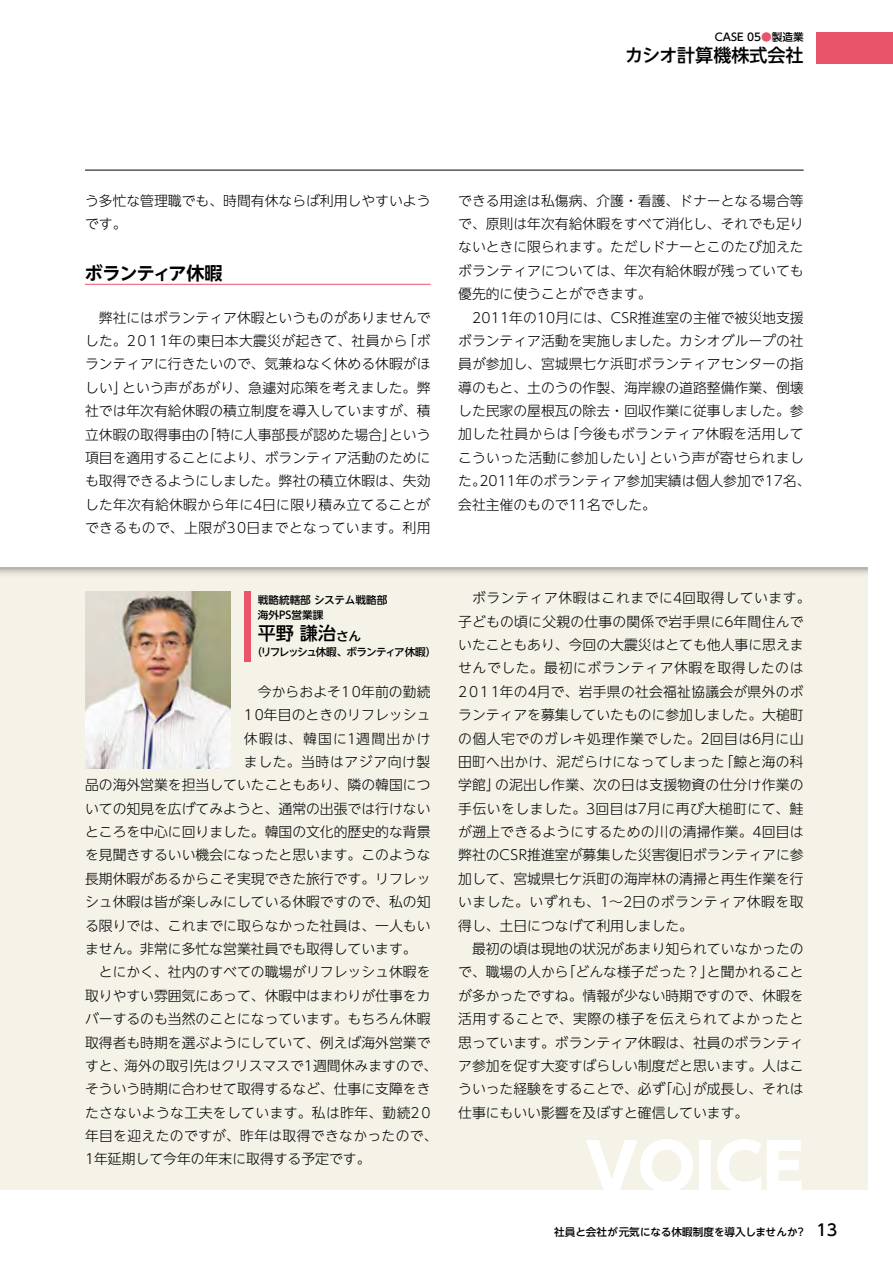
<style>
.page{position:relative;width:893px;height:1263px;background:#fff}
.page>*{position:absolute;margin:0;border:0;box-sizing:border-box;transform-origin:0 0}
.t1{font:800 63.75px "UD Shin Go NT Pro";color:#fff}
.t2{font:500 18px "UD Shin Go NT Pro";color:#000}
.t3{font:700 18px "UD Shin Go NT Pro De";letter-spacing:-.035em;color:#000}
.t4{font:300 13.8px/23.4px "UD Shin Go NT Pro";color:#000}
.t5{font:300 13.8px "UD Shin Go NT Pro";letter-spacing:.03em;color:#000}
.t6{font:300 13.8px "UD Shin Go NT Pro";letter-spacing:.025em;color:#000}
.t7{font:300 13.8px "UD Shin Go NT Pro";letter-spacing:.095em;color:#000}
.t8{font:300 13.8px "UD Shin Go NT Pro";letter-spacing:.045em;color:#000}
.t9{font:500 10.65px/14.9px "UD Shin Go NT Pro";color:#000}
.t10{font:500 10.65px "UD Shin Go NT Pro";letter-spacing:-.125em;color:#000}
.s1{color:#e9546b}
.s2{font-size:12.75px}
.s3{font-size:15.9px}
</style>
<div class="page">
<hr style="left:85px;top:170px;width:719px;height:1px;background:#000">
<div style="left:816px;top:32px;width:77px;height:32px;background:#e9546b"></div>
<div style="left:0;top:568px;width:867px;height:621px;background:#f5f2e8"></div>
<svg style="left:0;top:568px;width:867px;height:6px"></svg>
<img style="left:85px;top:591px;width:145px;height:178px">
<hr style="left:85px;top:284px;width:346px;height:1px;background:#e9546b">
<div style="left:244px;top:591px;width:6px;height:70px;background:#e9546b"></div>
<p class="t9" style="left:715px;top:29px;width:90px">CASE 05<span class="s1">●</span>製造業</p>
<h2 class="t2" style="left:625px;top:40px;width:180px">カシオ計算機株式会社</h2>
<p class="t4" style="left:85px;top:188px;width:347px">う多忙な管理職でも、時間有休ならば利用しやすいようです。</p>
<h2 class="t3" style="left:85px;top:258px;width:139px">ボランティア休暇</h2>
<p class="t4" style="left:85px;top:305px;width:347px;text-align:justify;text-indent:14px">弊社にはボランティア休暇というものがありませんでした。2011年の東日本大震災が起きて、社員から「ボランティアに行きたいので、気兼ねなく休める休暇がほしい」という声があがり、急遽対応策を考えました。弊社では年次有給休暇の積立制度を導入していますが、積立休暇の取得事由の「特に人事部長が認めた場合」という項目を適用することにより、ボランティア活動のためにも取得できるようにしました。弊社の積立休暇は、失効した年次有給休暇から年に4日に限り積み立てることができるもので、上限が30日までとなっています。利用</p>
<p class="t9" style="left:258px;top:592px;width:131px">戦略統轄部 システム戦略部海外PS営業課</p>
<h2 class="t2" style="left:258px;top:619px;width:105px">平野 謙治<span class="s2">さん</span></h2>
<p class="t10" style="left:251px;top:644px;width:186px">（リフレッシュ休暇、ボランティア休暇）</p>
<p class="t4" style="left:258px;top:679px;width:174px">今からおよそ10年前の勤続</p>
<p class="t4" style="left:244px;top:703px;width:188px">10年目のときのリフレッシュ</p>
<p class="t7" style="left:244px;top:727px;width:188px">休暇は、韓国に1週間出かけ</p>
<p class="t8" style="left:244px;top:750px;width:188px">ました。当時はアジア向け製</p>
<p class="t4" style="left:85px;top:773px;width:347px">品の海外営業を担当していたこともあり、隣の韓国につ</p>
<p class="t4" style="left:85px;top:796px;width:347px">いての知見を広げてみようと、通常の出張では行けない</p>
<p class="t4" style="left:85px;top:820px;width:347px">ところを中心に回りました。韓国の文化的歴史的な背景</p>
<p class="t4" style="left:85px;top:843px;width:347px">を見聞きするいい機会になったと思います。このような</p>
<p class="t4" style="left:85px;top:866px;width:347px">長期休暇があるからこそ実現できた旅行です。リフレッ</p>
<p class="t4" style="left:85px;top:890px;width:347px">シュ休暇は皆が楽しみにしている休暇ですので、私の知</p>
<p class="t4" style="left:85px;top:913px;width:347px">る限りでは、これまでに取らなかった社員は、一人もい</p>
<p class="t4" style="left:85px;top:936px;width:333px">ません。非常に多忙な営業社員でも取得しています。</p>
<p class="t4" style="left:99px;top:960px;width:333px">とにかく、社内のすべての職場がリフレッシュ休暇を</p>
<p class="t4" style="left:85px;top:983px;width:347px">取りやすい雰囲気にあって、休暇中はまわりが仕事をカ</p>
<p class="t4" style="left:85px;top:1007px;width:347px">バーするのも当然のことになっています。もちろん休暇</p>
<p class="t4" style="left:85px;top:1030px;width:347px">取得者も時期を選ぶようにしていて、例えば海外営業で</p>
<p class="t4" style="left:85px;top:1053px;width:354px">すと、海外の取引先はクリスマスで1週間休みますので、</p>
<p class="t4" style="left:85px;top:1077px;width:347px">そういう時期に合わせて取得するなど、仕事に支障をき</p>
<p class="t5" style="left:85px;top:1101px;width:347px">たさないような工夫をしています。私は昨年、勤続20</p>
<p class="t6" style="left:85px;top:1125px;width:354px">年目を迎えたのですが、昨年は取得できなかったので、</p>
<p class="t4" style="left:85px;top:1147px;width:287px">1年延期して今年の年末に取得する予定です。</p>
<p class="t4" style="left:458px;top:188px;width:347px;text-align:justify">できる用途は私傷病、介護・看護、ドナーとなる場合等で、原則は年次有給休暇をすべて消化し、それでも足りないときに限られます。ただしドナーとこのたび加えたボランティアについては、年次有給休暇が残っていても優先的に使うことができます。</p>
<p class="t4" style="left:458px;top:305px;width:354px;text-indent:14px">2011年の10月には、CSR推進室の主催で被災地支援ボランティア活動を実施しました。カシオグループの社員が参加し、宮城県七ケ浜町ボランティアセンターの指導のもと、土のうの作製、海岸線の道路整備作業、倒壊した民家の屋根瓦の除去・回収作業に従事しました。参加した社員からは「今後もボランティア休暇を活用してこういった活動に参加したい」という声が寄せられました。2011年のボランティア参加実績は個人参加で17名、会社主催のもので11名でした。</p>
<p class="t4" style="left:458px;top:586px;width:354px;text-indent:14px">ボランティア休暇はこれまでに4回取得しています。子どもの頃に父親の仕事の関係で岩手県に6年間住んでいたこともあり、今回の大震災はとても他人事に思えませんでした。最初にボランティア休暇を取得したのは<br>2011年の4月で、岩手県の社会福祉協議会が県外のボランティアを募集していたものに参加しました。大槌町の個人宅でのガレキ処理作業でした。2回目は6月に山田町へ出かけ、泥だらけになってしまった「鯨と海の科学館」の泥出し作業、次の日は支援物資の仕分け作業の手伝いをしました。3回目は7月に再び大槌町にて、鮭が遡上できるようにするための川の清掃作業。4回目は弊社のCSR推進室が募集した災害復旧ボランティアに参加して、宮城県七ケ浜町の海岸林の清掃と再生作業を行いました。いずれも、1～2日のボランティア休暇を取得し、土日につなげて利用しました。</p>
<p class="t4" style="left:458px;top:936px;width:347px;text-align:justify;text-indent:14px">最初の頃は現地の状況があまり知られていなかったので、職場の人から「どんな様子だった？」と聞かれることが多かったですね。情報が少ない時期ですので、休暇を活用することで、実際の様子を伝えられてよかったと思っています。ボランティア休暇は、社員のボランティア参加を促す大変すばらしい制度だと思います。人はこういった経験をすることで、必ず「心」が成長し、それは仕事にもいい影響を及ぼすと確信しています。</p>
<h1 class="t1" style="left:585px;top:1115px;width:220px">VOICE</h1>
<p class="t9" style="left:554px;top:1224px;width:285px">社員と会社が元気になる休暇制度を導入しませんか？ <span class="s3">13</span></p>
</div>
